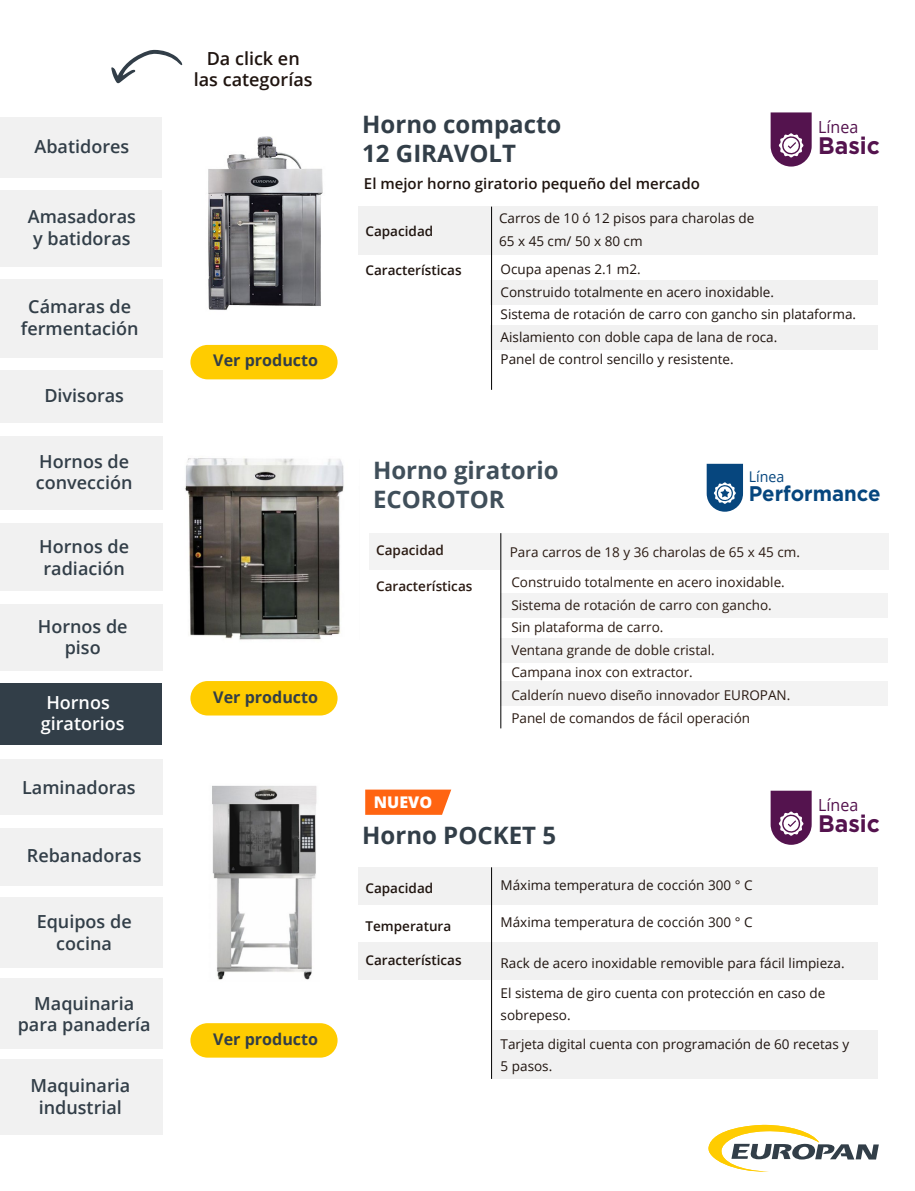
<style>
.page{position:relative;width:915px;height:1191px;background:#fff}
.page>*{position:absolute;margin:0;border:0;box-sizing:border-box;transform-origin:0 0}
.t1{font:700 24px/28.8px "Open Sans";color:#323e48}
.t2{font:700 24px/28.8px "Open Sans";color:#404f5a}
.t3{font:700 23.85px "Gotham";color:#54134e;scale:.96 1}
.t4{font:700 21.15px "Gotham";color:#06467e;scale:.96 1}
.t5{font:600 18px/21.6px "Open Sans";color:#323e48;text-align:center}
.t6{font:600 18px/21px "Open Sans";color:#1f140f;text-align:center}
.t7{font:600 18px/21.6px "Open Sans";color:#fff;text-align:center}
.t8{font:16.65px "Open Sans";color:#54134e;scale:.96 1}
.t9{font:700 16.05px "Open Sans";color:#323e48}
.t10{font:800 16.05px "Open Sans";color:#fff}
.t11{font:600 15px "Open Sans";color:#1f140f}
.t12{font:14.7px "Open Sans";color:#06467e;scale:.96 1}
.t13{font:13.5px/22.5px "Open Sans";color:#1f140f}
.t14{font:13.5px/22.5px "Open Sans";color:#2a1a12}
.t15{font:600 13.5px "Open Sans";color:#1f140f}
.t16{font:600 13.5px "Open Sans";color:#2a1a12}
</style>
<div class="page">
<div style="left:1px;top:1059px;width:162px;height:75px;background:#f1f1f1"></div>
<div style="left:1px;top:190px;width:161px;height:77px;background:#f1f1f1"></div>
<div style="left:1px;top:117px;width:161px;height:60px;background:#f1f1f1"></div>
<div style="left:0;top:279px;width:162px;height:78px;background:#f1f1f1"></div>
<div style="left:0;top:371px;width:162px;height:52px;background:#f1f1f1"></div>
<div style="left:0;top:436px;width:162px;height:74px;background:#f1f1f1"></div>
<div style="left:0;top:524px;width:162px;height:67px;background:#f1f1f1"></div>
<div style="left:0;top:604px;width:162px;height:66px;background:#f1f1f1"></div>
<div style="left:0;top:683px;width:161px;height:62px;background:#323e48"></div>
<div style="left:0;top:759px;width:162px;height:56px;background:#f1f1f1"></div>
<div style="left:0;top:828px;width:162px;height:57px;background:#f1f1f1"></div>
<div style="left:0;top:897px;width:162px;height:70px;background:#f1f1f1"></div>
<div style="left:0;top:978px;width:162px;height:70px;background:#f1f1f1"></div>
<svg style="left:111px;top:50px;width:71px;height:34px"></svg>
<img style="left:212px;top:785px;width:153px;height:195px">
<svg style="left:706px;top:464px;width:36px;height:48px"></svg>
<svg style="left:770px;top:112px;width:41px;height:55px"></svg>
<svg style="left:708px;top:1124px;width:170px;height:48px"></svg>
<div style="left:190px;top:345px;width:147px;height:34px;background:#fc0;border-radius:17px"></div>
<div style="left:190px;top:681px;width:147px;height:34px;background:#fc0;border-radius:17px"></div>
<div style="left:358px;top:207px;width:519px;height:48px;background:#f1f1f1"></div>
<div style="left:489px;top:280px;width:387px;height:24px;background:#f1f1f1"></div>
<div style="left:489px;top:325px;width:387px;height:24px;background:#f1f1f1"></div>
<hr style="left:491px;top:207px;width:1px;height:183px;background:#000">
<img style="left:208px;top:136px;width:115px;height:174px">
<svg style="left:770px;top:790px;width:41px;height:55px"></svg>
<div style="left:190px;top:1023px;width:147px;height:34px;background:#fc0;border-radius:17px"></div>
<div style="left:358px;top:867px;width:519px;height:37px;background:#f1f1f1"></div>
<div style="left:369px;top:533px;width:519px;height:36px;background:#f3f3f3"></div>
<div style="left:500px;top:593px;width:387px;height:24px;background:#f3f3f3"></div>
<div style="left:500px;top:638px;width:387px;height:24px;background:#f3f3f3"></div>
<div style="left:500px;top:682px;width:387px;height:24px;background:#f3f3f3"></div>
<hr style="left:500px;top:533px;width:1px;height:195px;background:#000">
<img style="left:185px;top:458px;width:159px;height:182px">
<svg style="left:365px;top:789px;width:86px;height:26px;background:#ff7024"></svg>
<div style="left:358px;top:942px;width:519px;height:37px;background:#f1f1f1"></div>
<div style="left:491px;top:1030px;width:386px;height:48px;background:#f1f1f1"></div>
<hr style="left:491px;top:867px;width:1px;height:212px;background:#000">
<h3 class="t5" style="left:34px;top:135px;width:96px">Abatidores</h3>
<h3 class="t5" style="left:28px;top:205px;width:109px;text-align:left">Amasadoras y batidoras</h3>
<h3 class="t5" style="left:21px;top:295px;width:119px">Cámaras de fermentación</h3>
<h3 class="t5" style="left:44px;top:384px;width:81px">Divisoras</h3>
<h3 class="t5" style="left:36px;top:450px;width:98px;text-align:left">Hornos de convección</h3>
<h3 class="t5" style="left:39px;top:535px;width:91px;text-align:left">Hornos de radiación</h3>
<h3 class="t5" style="left:38px;top:615px;width:91px">Hornos de piso</h3>
<h3 class="t7" style="left:41px;top:691px;width:85px">Hornos giratorios</h3>
<h3 class="t5" style="left:22px;top:776px;width:115px">Laminadoras</h3>
<h3 class="t5" style="left:27px;top:844px;width:116px">Rebanadoras</h3>
<h3 class="t5" style="left:37px;top:910px;width:96px">Equipos de cocina</h3>
<h3 class="t5" style="left:18px;top:991px;width:134px">Maquinaria para panadería</h3>
<h3 class="t5" style="left:30px;top:1074px;width:101px">Maquinaria industrial</h3>
<h3 class="t6" style="left:194px;top:47px;width:120px">Da click en las categorías</h3>
<p class="t9" style="left:213px;top:349px;width:106px">Ver producto</p>
<p class="t9" style="left:213px;top:685px;width:106px">Ver producto</p>
<p class="t9" style="left:213px;top:1027px;width:106px">Ver producto</p>
<h1 class="t1" style="left:362px;top:109px;width:201px">Horno compacto<br>12 GIRAVOLT</h1>
<p class="t11" style="left:364px;top:173px;width:337px">El mejor horno giratorio pequeño del mercado</p>
<p class="t13" style="left:499px;top:207px;width:257px">Carros de 10 ó 12 pisos para charolas de<br>65 x 45 cm/ 50 x 80 cm</p>
<p class="t8" style="left:817px;top:115px;width:43px">Línea</p>
<h2 class="t3" style="left:817px;top:130px;width:66px">Basic</h2>
<p class="t15" style="left:365px;top:222px;width:69px">Capacidad</p>
<p class="t15" style="left:365px;top:261px;width:98px">Características</p>
<p class="t13" style="left:500px;top:258px;width:357px">Ocupa apenas 2.1 m2.<br>Construido totalmente en acero inoxidable.<br>Sistema de rotación de carro con gancho sin plataforma.<br>Aislamiento con doble capa de lana de roca.<br>Panel de control sencillo y resistente.</p>
<h1 class="t2" style="left:373px;top:455px;width:187px">Horno giratorio<br>ECOROTOR</h1>
<p class="t16" style="left:376px;top:541px;width:69px">Capacidad</p>
<p class="t14" style="left:509px;top:541px;width:291px">Para carros de 18 y 36 charolas de 65 x 45 cm.</p>
<p class="t16" style="left:376px;top:577px;width:98px">Características</p>
<p class="t14" style="left:511px;top:571px;width:280px">Construido totalmente en acero inoxidable.<br>Sistema de rotación de carro con gancho.<br>Sin plataforma de carro.<br>Ventana grande de doble cristal.<br>Campana inox con extractor.<br>Calderín nuevo diseño innovador EUROPAN.<br>Panel de comandos de fácil operación</p>
<p class="t12" style="left:748px;top:466px;width:38px">Línea</p>
<h3 class="t4" style="left:748px;top:479px;width:139px">Performance</h3>
<p class="t10" style="left:373px;top:790px;width:60px">NUEVO</p>
<h1 class="t1" style="left:362px;top:820px;width:195px">Horno POCKET 5</h1>
<p class="t15" style="left:365px;top:879px;width:69px">Capacidad</p>
<p class="t13" style="left:500px;top:873px;width:253px">Máxima temperatura de cocción 300 ° C</p>
<p class="t8" style="left:817px;top:793px;width:43px">Línea</p>
<h2 class="t3" style="left:817px;top:808px;width:66px">Basic</h2>
<p class="t15" style="left:365px;top:916px;width:87px">Temperatura</p>
<p class="t13" style="left:500px;top:910px;width:253px">Máxima temperatura de cocción 300 ° C</p>
<p class="t15" style="left:365px;top:951px;width:98px">Características</p>
<p class="t13" style="left:500px;top:951px;width:345px">Rack de acero inoxidable removible para fácil limpieza.</p>
<p class="t13" style="left:500px;top:981px;width:326px">El sistema de giro cuenta con protección en caso de sobrepeso.</p>
<p class="t13" style="left:500px;top:1032px;width:350px">Tarjeta digital cuenta con programación de 60 recetas y<br>5 pasos.</p>
</div>
